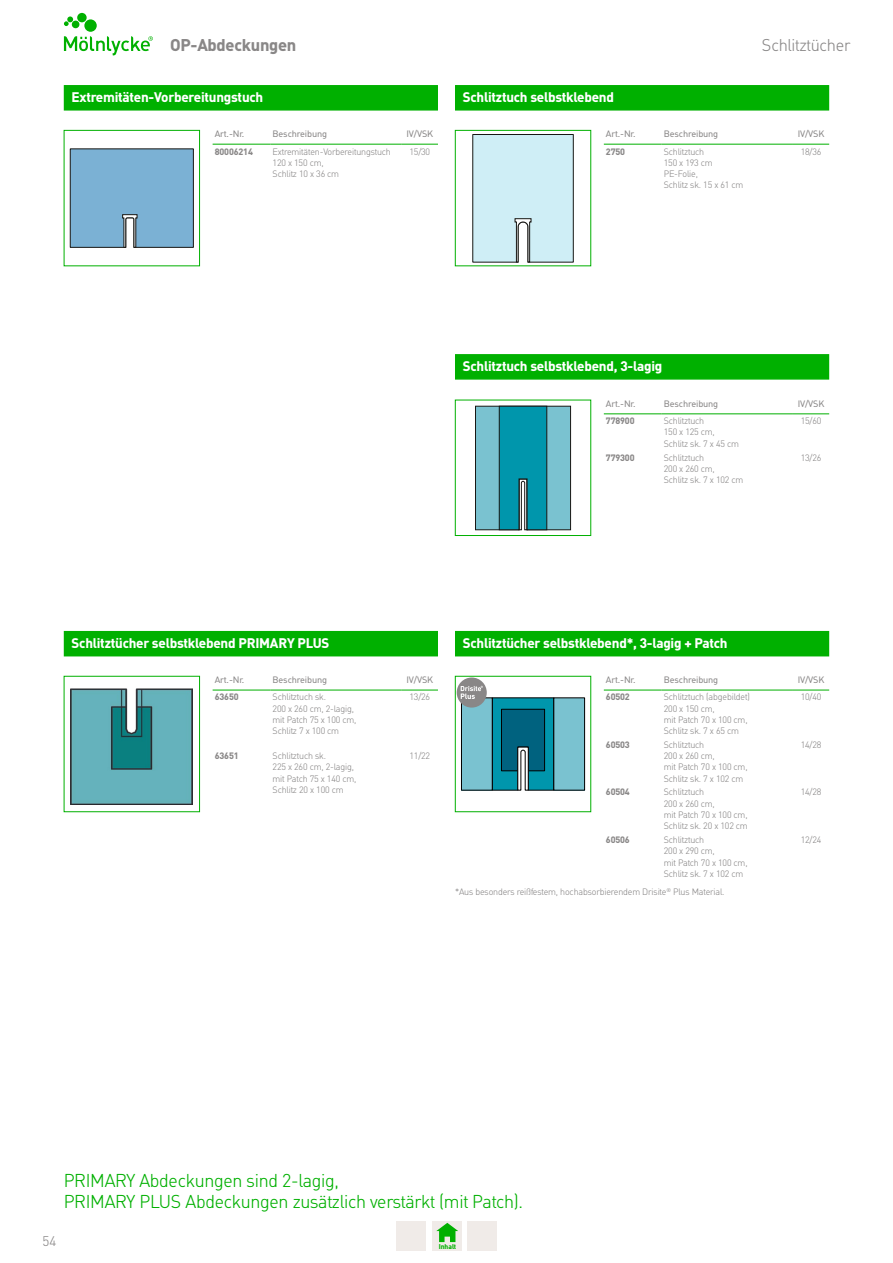
<style>
.page{position:relative;width:893px;height:1263px;background:#fff}
.page>*{position:absolute;margin:0;border:0;box-sizing:border-box;transform-origin:0 0}
.t1{font:300 18px/21px "Molnlycke Din";letter-spacing:-.015em;color:#00b000}
.t2{font:700 16.5px "Molnlycke Din";letter-spacing:-.015em;color:#898787}
.t3{font:300 16.5px "Molnlycke Din";letter-spacing:-.015em;color:#898787}
.t4{font:700 13.5px "Molnlycke Din";letter-spacing:-.015em;color:#fff}
.t5{font:300 13.5px "Molnlycke Din";color:#898787}
.t6{font:300 9px/11.2px "Molnlycke Din";letter-spacing:-.015em;color:#898787}
.t7{font:9px "Molnlycke Din";letter-spacing:-.015em;color:#898787}
.t8{font:700 9px "Molnlycke Din";letter-spacing:-.015em;color:#898787}
.t9{font:700 6.75px "Molnlycke Din";color:#00b000}
</style>
<div class="page">
<svg style="left:64px;top:13px;width:89px;height:42px"></svg>
<div style="left:396px;top:1221px;width:30px;height:29px;background:#f0ebe8"></div>
<div style="left:432px;top:1221px;width:30px;height:29px;background:#f0ebe8"></div>
<div style="left:467px;top:1221px;width:30px;height:29px;background:#f0ebe8"></div>
<svg style="left:436px;top:1223px;width:22px;height:19px"></svg>
<svg style="left:472px;top:134px;width:102px;height:128px;background:#c8e4ec"></svg>
<div style="left:455px;top:130px;width:136px;height:136px;border:1px solid #00b000"></div>
<div style="left:455px;top:85px;width:374px;height:26px;background:#00b000;border:2px solid #00b000"></div>
<hr style="left:604px;top:144px;width:58px;height:1px;background:#00b000">
<hr style="left:662px;top:144px;width:131px;height:1px;background:#00b000">
<hr style="left:793px;top:144px;width:36px;height:1px;background:#00b000">
<div style="left:461px;top:698px;width:31px;height:92px;background:#7ac2d0"></div>
<div style="left:461px;top:698px;width:31px;height:92px;border:1px solid #000"></div>
<div style="left:554px;top:698px;width:31px;height:92px;background:#7ac2d0"></div>
<div style="left:554px;top:698px;width:31px;height:92px;border:1px solid #000"></div>
<svg style="left:492px;top:698px;width:62px;height:92px;background:#0e778c"></svg>
<div style="left:455px;top:631px;width:374px;height:25px;background:#00b000"></div>
<hr style="left:604px;top:690px;width:58px;height:1px;background:#00b000">
<hr style="left:662px;top:690px;width:131px;height:1px;background:#00b000">
<hr style="left:793px;top:690px;width:36px;height:1px;background:#00b000">
<svg style="left:70px;top:149px;width:124px;height:99px;background:#7aaccd"></svg>
<div style="left:64px;top:130px;width:136px;height:136px;border:1px solid #00b000"></div>
<div style="left:64px;top:85px;width:374px;height:26px;background:#00b000;border:2px solid #00b000"></div>
<hr style="left:213px;top:144px;width:57px;height:1px;background:#00b000">
<hr style="left:270px;top:144px;width:132px;height:1px;background:#00b000">
<hr style="left:402px;top:144px;width:36px;height:1px;background:#00b000">
<svg style="left:475px;top:406px;width:96px;height:124px;background:#3fa2b2"></svg>
<div style="left:455px;top:400px;width:136px;height:136px;border:1px solid #00b000"></div>
<div style="left:455px;top:354px;width:374px;height:26px;background:#00b000;border:2px solid #00b000"></div>
<hr style="left:604px;top:414px;width:58px;height:1px;background:#00b000">
<hr style="left:662px;top:414px;width:131px;height:1px;background:#00b000">
<hr style="left:793px;top:414px;width:36px;height:1px;background:#00b000">
<img style="left:71px;top:688px;width:122px;height:116px">
<div style="left:64px;top:631px;width:374px;height:25px;background:#00b000"></div>
<hr style="left:213px;top:690px;width:57px;height:1px;background:#00b000">
<hr style="left:270px;top:690px;width:132px;height:1px;background:#00b000">
<hr style="left:402px;top:690px;width:36px;height:1px;background:#00b000">
<div style="left:457px;top:677px;width:30px;height:31px;background:#898787;border-radius:50%"></div>
<svg style="left:461px;top:686px;width:22px;height:13px"></svg>
<h2 class="t2" style="left:170px;top:35px;width:128px">OP-Abdeckungen</h2>
<h3 class="t4" style="left:72px;top:89px;width:193px">Extremitäten-Vorbereitungstuch</h3>
<p class="t7" style="left:215px;top:128px;width:31px">Art.-Nr.</p>
<p class="t7" style="left:273px;top:128px;width:56px">Beschreibung</p>
<p class="t7" style="left:406px;top:128px;width:28px">IV/VSK</p>
<p class="t8" style="left:215px;top:146px;width:40px">80006214</p>
<p class="t6" style="left:273px;top:146px;width:120px">Extremitäten-Vorbereitungstuch<br>120 x 150 cm,<br>Schlitz 10 x 36 cm</p>
<p class="t6" style="left:409px;top:146px;width:22px">15/30</p>
<h2 class="t3" style="left:762px;top:36px;width:90px">Schlitztücher</h2>
<h3 class="t4" style="left:463px;top:89px;width:153px">Schlitztuch selbstklebend</h3>
<p class="t7" style="left:606px;top:128px;width:31px">Art.-Nr.</p>
<p class="t7" style="left:664px;top:128px;width:56px">Beschreibung</p>
<p class="t7" style="left:798px;top:128px;width:28px">IV/VSK</p>
<p class="t8" style="left:606px;top:146px;width:21px">2750</p>
<p class="t6" style="left:664px;top:146px;width:81px">Schlitztuch<br>150 x 193 cm<br>PE-Folie,<br>Schlitz sk. 15 x 61 cm</p>
<p class="t6" style="left:801px;top:146px;width:22px">18/36</p>
<h3 class="t4" style="left:463px;top:358px;width:201px">Schlitztuch selbstklebend, 3-lagig</h3>
<p class="t7" style="left:606px;top:398px;width:31px">Art.-Nr.</p>
<p class="t7" style="left:664px;top:398px;width:56px">Beschreibung</p>
<p class="t7" style="left:798px;top:398px;width:28px">IV/VSK</p>
<p class="t8" style="left:606px;top:415px;width:30px">778900</p>
<p class="t6" style="left:664px;top:415px;width:77px">Schlitztuch<br>150 x 125 cm,<br>Schlitz sk. 7 x 45 cm</p>
<p class="t6" style="left:801px;top:415px;width:22px">15/60</p>
<p class="t8" style="left:606px;top:452px;width:30px">779300</p>
<p class="t6" style="left:664px;top:452px;width:81px">Schlitztuch<br>200 x 260 cm,<br>Schlitz sk. 7 x 102 cm</p>
<p class="t6" style="left:801px;top:452px;width:22px">13/26</p>
<h3 class="t4" style="left:72px;top:635px;width:259px">Schlitztücher selbstklebend PRIMARY PLUS</h3>
<p class="t7" style="left:215px;top:674px;width:31px">Art.-Nr.</p>
<p class="t7" style="left:273px;top:674px;width:56px">Beschreibung</p>
<p class="t7" style="left:406px;top:674px;width:28px">IV/VSK</p>
<p class="t8" style="left:215px;top:692px;width:25px">63650</p>
<p class="t6" style="left:273px;top:692px;width:85px">Schlitztuch sk.<br>200 x 260 cm, 2-lagig, mit Patch 75 x 100 cm,<br>Schlitz 7 x 100 cm</p>
<p class="t6" style="left:409px;top:692px;width:22px">13/26</p>
<p class="t8" style="left:215px;top:750px;width:25px">63651</p>
<p class="t6" style="left:273px;top:750px;width:85px">Schlitztuch sk.<br>225 x 260 cm, 2-lagig, mit Patch 75 x 140 cm,<br>Schlitz 20 x 100 cm</p>
<p class="t6" style="left:409px;top:750px;width:22px">11/22</p>
<h3 class="t4" style="left:463px;top:635px;width:266px">Schlitztücher selbstklebend*, 3-lagig + Patch</h3>
<p class="t7" style="left:606px;top:674px;width:31px">Art.-Nr.</p>
<p class="t7" style="left:664px;top:674px;width:56px">Beschreibung</p>
<p class="t7" style="left:798px;top:674px;width:28px">IV/VSK</p>
<p class="t8" style="left:606px;top:692px;width:25px">60502</p>
<p class="t6" style="left:664px;top:692px;width:88px">Schlitztuch (abgebildet)<br>200 x 150 cm,<br>mit Patch 70 x 100 cm,<br>Schlitz sk. 7 x 65 cm</p>
<p class="t6" style="left:801px;top:692px;width:22px">10/40</p>
<p class="t8" style="left:606px;top:739px;width:25px">60503</p>
<p class="t6" style="left:664px;top:739px;width:85px">Schlitztuch<br>200 x 260 cm,<br>mit Patch 70 x 100 cm,<br>Schlitz sk. 7 x 102 cm</p>
<p class="t6" style="left:801px;top:739px;width:22px">14/28</p>
<p class="t8" style="left:606px;top:787px;width:25px">60504</p>
<p class="t6" style="left:664px;top:787px;width:86px">Schlitztuch<br>200 x 260 cm,<br>mit Patch 70 x 100 cm,<br>Schlitz sk. 20 x 102 cm</p>
<p class="t6" style="left:801px;top:787px;width:22px">14/28</p>
<p class="t8" style="left:606px;top:834px;width:25px">60506</p>
<p class="t6" style="left:664px;top:834px;width:85px">Schlitztuch<br>200 x 290 cm,<br>mit Patch 70 x 100 cm,<br>Schlitz sk. 7 x 102 cm</p>
<p class="t6" style="left:801px;top:834px;width:22px">12/24</p>
<p class="t6" style="left:455px;top:887px;width:271px">*Aus besonders reißfestem, hochabsorbierendem Drisite<sup>®</sup> Plus Material.</p>
<h1 class="t1" style="left:64px;top:1170px;width:461px">PRIMARY Abdeckungen sind 2-lagig,<br>PRIMARY PLUS Abdeckungen zusätzlich verstärkt (mit Patch).</h1>
<h3 class="t5" style="left:43px;top:1233px;width:15px">54</h3>
<p class="t9" style="left:439px;top:1242px;width:19px">Inhalt</p>
</div>
